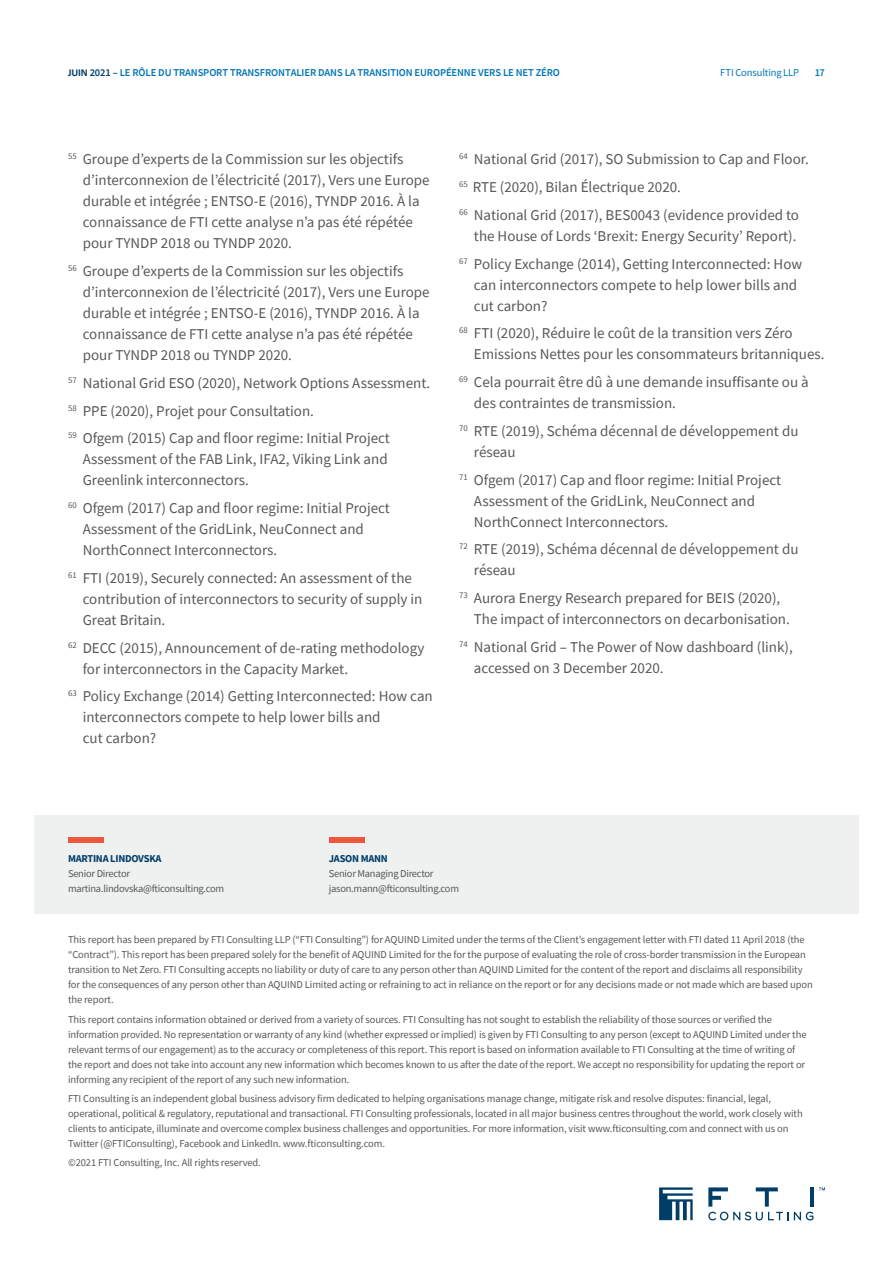
<style>
.page{position:relative;width:893px;height:1263px;background:#fff}
.page>*{position:absolute;margin:0;border:0;box-sizing:border-box;transform-origin:0 0}
.Body_copy{font:15px/21px "Source Sans Pro";color:#57585a}
.Boilerplate{font:10.5px/15px "Source Sans Pro";letter-spacing:-.01em;color:#57585a}
.Bio_details{font:10.5px "Source Sans Pro";letter-spacing:-.025em;color:#57585a}
.Running_head_dark_bl{font:600 10.5px "Source Sans Pro";letter-spacing:-.01em;color:#0075b6}
.Bio_Name{font:700 10.5px "Source Sans Pro";letter-spacing:-.025em;color:#003e69}
.Boilerplate-2{font:10.5px "Source Sans Pro";letter-spacing:-.01em;color:#0075b6}
.Report_Label{font:600 10.5px "Source Sans Pro";color:#0075b6}
.s1{font-family:"Calibri";font-weight:700;color:#003e69}
.s2{color:#003e69}
</style>
<div class="page">
<svg style="left:659px;top:1187px;width:34px;height:33px"></svg>
<svg style="left:708px;top:1212px;width:105px;height:8px"></svg>
<svg style="left:819px;top:1187px;width:6px;height:3px"></svg>
<svg style="left:756px;top:1187px;width:22px;height:19px"></svg>
<hr style="left:810px;top:1187px;width:4px;height:19px;background:#003e69">
<svg style="left:708px;top:1187px;width:20px;height:19px"></svg>
<div style="left:34px;top:815px;width:825px;height:99px;background:#eff0f0"></div>
<div style="left:329px;top:838px;width:36px;height:5px;background:#f0553e"></div>
<div style="left:68px;top:838px;width:36px;height:5px;background:#f0553e"></div>
<p class="Running_head_dark_bl" style="left:68px;top:66px;width:493px"><span class="s1">JUIN</span> <span class="s2">2021 –</span> LE RÔLE DU TRANSPORT TRANSFRONTALIER DANS LA TRANSITION EUROPÉENNE VERS LE NET ZÉRO</p>
<p class="Boilerplate-2" style="left:720px;top:66px;width:81px">FTI Consulting LLP</p>
<p class="Report_Label" style="left:815px;top:66px;width:12px">17</p>
<p class="Body_copy" style="left:83px;top:149px;width:348px;text-indent:-15px"><sup>55</sup> Groupe d’experts de la Commission sur les objectifs d’interconnexion de l’électricité (2017), Vers une Europe durable et intégrée ; ENTSO-E (2016), TYNDP 2016. À la connaissance de FTI cette analyse n’a pas été répétée pour TYNDP 2018 ou TYNDP 2020.</p>
<p class="Body_copy" style="left:83px;top:261px;width:348px;text-indent:-15px"><sup>56</sup> Groupe d’experts de la Commission sur les objectifs d’interconnexion de l’électricité (2017), Vers une Europe durable et intégrée ; ENTSO-E (2016), TYNDP 2016. À la connaissance de FTI cette analyse n’a pas été répétée pour TYNDP 2018 ou TYNDP 2020.</p>
<p class="Body_copy" style="left:68px;top:372px;width:364px"><sup>57</sup> National Grid ESO (2020), Network Options Assessment.</p>
<p class="Body_copy" style="left:68px;top:400px;width:247px"><sup>58</sup> PPE (2020), Projet pour Consultation.</p>
<p class="Body_copy" style="left:83px;top:428px;width:309px;text-indent:-15px"><sup>59</sup> Ofgem (2015) Cap and floor regime: Initial Project<br>Assessment of the FAB Link, IFA2, Viking Link and<br>Greenlink interconnectors.</p>
<p class="Body_copy" style="left:83px;top:498px;width:309px;text-indent:-15px"><sup>60</sup> Ofgem (2017) Cap and floor regime: Initial Project<br>Assessment of the GridLink, NeuConnect and<br>NorthConnect Interconnectors.</p>
<p class="Body_copy" style="left:83px;top:567px;width:341px;text-indent:-15px"><sup>61</sup> FTI (2019), Securely connected: An assessment of the contribution of interconnectors to security of supply in<br>Great Britain.</p>
<p class="Body_copy" style="left:83px;top:637px;width:343px;text-indent:-15px"><sup>62</sup> DECC (2015), Announcement of de-rating methodology for interconnectors in the Capacity Market.</p>
<p class="Body_copy" style="left:83px;top:686px;width:352px;text-indent:-15px"><sup>63</sup> Policy Exchange (2014) Getting Interconnected: How can interconnectors compete to help lower bills and<br>cut carbon?</p>
<p class="Body_copy" style="left:459px;top:149px;width:351px"><sup>64</sup> National Grid (2017), SO Submission to Cap and Floor.</p>
<p class="Body_copy" style="left:459px;top:177px;width:223px"><sup>65</sup> RTE (2020), Bilan Électrique 2020.</p>
<p class="Body_copy" style="left:459px;top:204px;width:341px;text-align:right"><sup>66</sup> National Grid (2017), BES0043 (evidence provided to the House of Lords ‘Brexit: Energy Security’ Report).</p>
<p class="Body_copy" style="left:474px;top:253px;width:330px;text-indent:-15px"><sup>67</sup> Policy Exchange (2014), Getting Interconnected: How can interconnectors compete to help lower bills and cut carbon?</p>
<p class="Body_copy" style="left:474px;top:323px;width:352px;text-indent:-15px"><sup>68</sup> FTI (2020), Réduire le coût de la transition vers Zéro<br>Emissions Nettes pour les consommateurs britanniques.</p>
<p class="Body_copy" style="left:474px;top:372px;width:336px;text-indent:-15px"><sup>69</sup> Cela pourrait être dû à une demande insuffisante ou à des contraintes de transmission.</p>
<p class="Body_copy" style="left:474px;top:420px;width:326px;text-indent:-15px"><sup>70</sup> RTE (2019), Schéma décennal de développement du réseau</p>
<p class="Body_copy" style="left:474px;top:469px;width:309px;text-indent:-15px"><sup>71</sup> Ofgem (2017) Cap and floor regime: Initial Project<br>Assessment of the GridLink, NeuConnect and<br>NorthConnect Interconnectors.</p>
<p class="Body_copy" style="left:474px;top:539px;width:326px;text-indent:-15px"><sup>72</sup> RTE (2019), Schéma décennal de développement du réseau</p>
<p class="Body_copy" style="left:474px;top:588px;width:317px;text-indent:-15px"><sup>73</sup> Aurora Energy Research prepared for BEIS (2020),<br>The impact of interconnectors on decarbonisation.</p>
<p class="Body_copy" style="left:474px;top:636px;width:320px;text-indent:-15px"><sup>74</sup> National Grid – The Power of Now dashboard (link), accessed on 3 December 2020.</p>
<p class="Bio_Name" style="left:68px;top:852px;width:95px">MARTINA LINDOVSKA</p>
<p class="Bio_details" style="left:68px;top:867px;width:64px">Senior Director</p>
<p class="Bio_details" style="left:68px;top:882px;width:158px">martina.lindovska@fticonsulting.com</p>
<p class="Bio_Name" style="left:329px;top:852px;width:61px">JASON MANN</p>
<p class="Bio_details" style="left:329px;top:867px;width:106px">Senior Managing Director</p>
<p class="Bio_details" style="left:329px;top:882px;width:132px">jason.mann@fticonsulting.com</p>
<p class="Boilerplate" style="left:68px;top:932px;width:746px">This report has been prepared by FTI Consulting LLP (“FTI Consulting”) for AQUIND Limited under the terms of the Client’s engagement letter with FTI dated 11 April 2018 (the “Contract”). This report has been prepared solely for the benefit of AQUIND Limited for the for the purpose of evaluating the role of cross-border transmission in the European transition to Net Zero. FTI Consulting accepts no liability or duty of care to any person other than AQUIND Limited for the content of the report and disclaims all responsibility for the consequences of any person other than AQUIND Limited acting or refraining to act in reliance on the report or for any decisions made or not made which are based upon the report.</p>
<p class="Boilerplate" style="left:68px;top:1011px;width:740px">This report contains information obtained or derived from a variety of sources. FTI Consulting has not sought to establish the reliability of those sources or verified the information provided. No representation or warranty of any kind (whether expressed or implied) is given by FTI Consulting to any person (except to AQUIND Limited under the relevant terms of our engagement) as to the accuracy or completeness of this report. This report is based on information available to FTI Consulting at the time of writing of the report and does not take into account any new information which becomes known to us after the date of the report. We accept no responsibility for updating the report or informing any recipient of the report of any such new information.</p>
<p class="Boilerplate" style="left:68px;top:1091px;width:736px">FTI Consulting is an independent global business advisory firm dedicated to helping organisations manage change, mitigate risk and resolve disputes: financial, legal, operational, political &amp; regulatory, reputational and transactional. FTI Consulting professionals, located in all major business centres throughout the world, work closely with clients to anticipate, illuminate and overcome complex business challenges and opportunities. For more information, visit www.fticonsulting.com and connect with us on Twitter (@FTIConsulting), Facebook and LinkedIn. www.fticonsulting.com.</p>
<p class="Boilerplate" style="left:68px;top:1155px;width:194px">©2021 FTI Consulting, Inc. All rights reserved.</p>
</div>
